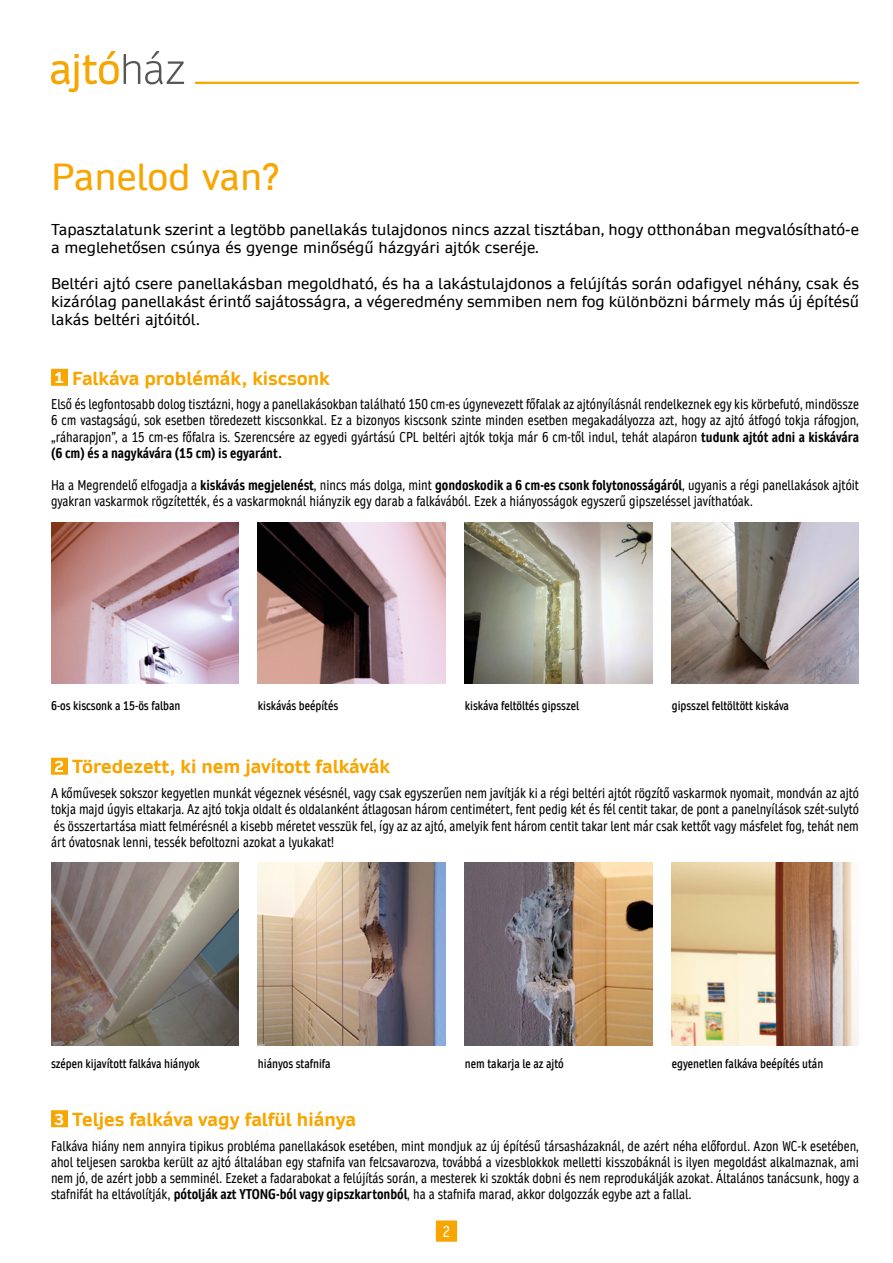
<style>
.page{position:relative;width:893px;height:1263px;background:#fff}
.page>*{position:absolute;margin:0;border:0;box-sizing:border-box;transform-origin:0 0}
.t1{font:36px "Daytona Pro";color:#f7a500}
.t2{font:700 18px "Daytona Pro";color:#f7a500}
.t3{font:15px/18px "Daytona Pro";color:#000}
.t4{font:700 15px "Daytona Pro";color:#fff}
.t5{font:condensed 15px "Daytona Pro";color:#fff}
.t6{font:condensed 13.5px/16.2px "Daytona Pro";color:#000}
.t7{font:600 condensed 12px "Daytona Pro";color:#000}
.s1{font-weight:700}
</style>
<div class="page">
<img style="left:51px;top:522px;width:187px;height:162px">
<img style="left:51px;top:862px;width:187px;height:184px">
<img style="left:258px;top:522px;width:187px;height:162px">
<img style="left:258px;top:862px;width:187px;height:184px">
<img style="left:465px;top:522px;width:187px;height:162px">
<img style="left:465px;top:862px;width:187px;height:184px">
<img style="left:672px;top:522px;width:187px;height:162px">
<img style="left:672px;top:862px;width:187px;height:184px">
<div style="left:436px;top:1220px;width:21px;height:22px;background:#f7a500"></div>
<svg style="left:51px;top:51px;width:133px;height:41px"></svg>
<hr style="left:195px;top:82px;width:664px;height:2px;background:#f7a500">
<div style="left:51px;top:369px;width:17px;height:17px;background:#f7a500"></div>
<div style="left:51px;top:758px;width:17px;height:17px;background:#f7a500"></div>
<div style="left:51px;top:1110px;width:17px;height:17px;background:#f7a500"></div>
<p class="t1" style="left:51px;top:153px;width:229px">Panelod van?</p>
<p class="t3" style="left:51px;top:221px;width:809px">Tapasztalatunk szerint a legtöbb panellakás tulajdonos nincs azzal tisztában, hogy otthonában megvalósítható-e a meglehetősen csúnya és gyenge minőségű házgyári ajtók cseréje.</p>
<p class="t3" style="left:51px;top:275px;width:809px;text-align:justify">Beltéri ajtó csere panellakásban megoldható, és ha a lakástulajdonos a felújítás során odafigyel néhány, csak és kizárólag panellakást érintő sajátosságra, a végeredmény semmiben nem fog különbözni bármely más új építésű lakás beltéri ajtóitól.</p>
<p class="t4" style="left:54px;top:368px;width:12px">1</p>
<p class="t2" style="left:72px;top:366px;width:259px">Falkáva problémák, kiscsonk</p>
<p class="t6" style="left:51px;top:396px;width:809px;text-align:justify">Első és legfontosabb dolog tisztázni, hogy a panellakásokban található 150 cm-es úgynevezett főfalak az ajtónyílásnál rendelkeznek egy kis körbefutó, mindössze 6 cm vastagságú, sok esetben töredezett kiscsonkkal. Ez a bizonyos kiscsonk szinte minden esetben megakadályozza azt, hogy az ajtó átfogó tokja ráfogjon, „ráharapjon”, a 15 cm-es főfalra is. Szerencsére az egyedi gyártású CPL beltéri ajtók tokja már 6 cm-től indul, tehát alapáron <span class="s1">tudunk ajtót adni a kiskávára (6 cm) és a nagykávára (15 cm) is egyaránt.</span></p>
<p class="t6" style="left:51px;top:477px;width:809px">Ha a Megrendelő elfogadja a <span class="s1">kiskávás megjelenést</span>, nincs más dolga, mint <span class="s1">gondoskodik a 6 cm-es csonk folytonosságáról</span>, ugyanis a régi panellakások ajtóit gyakran vaskarmok rögzítették, és a vaskarmoknál hiányzik egy darab a falkávából. Ezek a hiányosságok egyszerű gipszeléssel javíthatóak.</p>
<p class="t7" style="left:51px;top:698px;width:131px">6-os kiscsonk a 15-ös falban</p>
<p class="t7" style="left:258px;top:698px;width:82px">kiskávás beépítés</p>
<p class="t4" style="left:54px;top:757px;width:12px">2</p>
<p class="t2" style="left:72px;top:755px;width:319px">Töredezett, ki nem javított falkávák</p>
<p class="t7" style="left:465px;top:698px;width:116px">kiskáva feltöltés gipsszel</p>
<p class="t7" style="left:672px;top:698px;width:119px">gipsszel feltöltött kiskáva</p>
<p class="t6" style="left:51px;top:785px;width:809px">A kőművesek sokszor kegyetlen munkát végeznek vésésnél, vagy csak egyszerűen nem javítják ki a régi beltéri ajtót rögzítő vaskarmok nyomait, mondván az ajtó tokja majd úgyis eltakarja. Az ajtó tokja oldalt és oldalanként átlagosan három centimétert, fent pedig két és fél centit takar, de pont a panelnyílások szét-sulytó</p>
<p class="t6" style="left:51px;top:817px;width:809px">és összertartása miatt felmérésnél a kisebb méretet vesszük fel, így az az ajtó, amelyik fent három centit takar lent már csak kettőt vagy másfelet fog, tehát nem árt óvatosnak lenni, tessék befoltozni azokat a lyukakat!</p>
<p class="t7" style="left:51px;top:1055px;width:150px">szépen kijavított falkáva hiányok</p>
<p class="t7" style="left:258px;top:1055px;width:74px">hiányos stafnifa</p>
<p class="t4" style="left:54px;top:1109px;width:12px">3</p>
<p class="t2" style="left:72px;top:1107px;width:285px">Teljes falkáva vagy falfül hiánya</p>
<p class="t7" style="left:465px;top:1055px;width:100px">nem takarja le az ajtó</p>
<p class="t7" style="left:672px;top:1055px;width:153px">egyenetlen falkáva beépítés után</p>
<p class="t6" style="left:51px;top:1137px;width:809px;text-align:justify">Falkáva hiány nem annyira tipikus probléma panellakások esetében, mint mondjuk az új építésű társasházaknál, de azért néha előfordul. Azon WC-k esetében, ahol teljesen sarokba került az ajtó általában egy stafnifa van felcsavarozva, továbbá a vizesblokkok melletti kisszobáknál is ilyen megoldást alkalmaznak, ami nem jó, de azért jobb a semminél. Ezeket a fadarabokat a felújítás során, a mesterek ki szokták dobni és nem reprodukálják azokat. Általános tanácsunk, hogy a stafnifát ha eltávolítják, <span class="s1">pótolják azt YTONG-ból vagy gipszkartonból</span>, ha a stafnifa marad, akkor dolgozzák egybe azt a fallal.</p>
<p class="t5" style="left:443px;top:1222px;width:9px">2</p>
</div>
